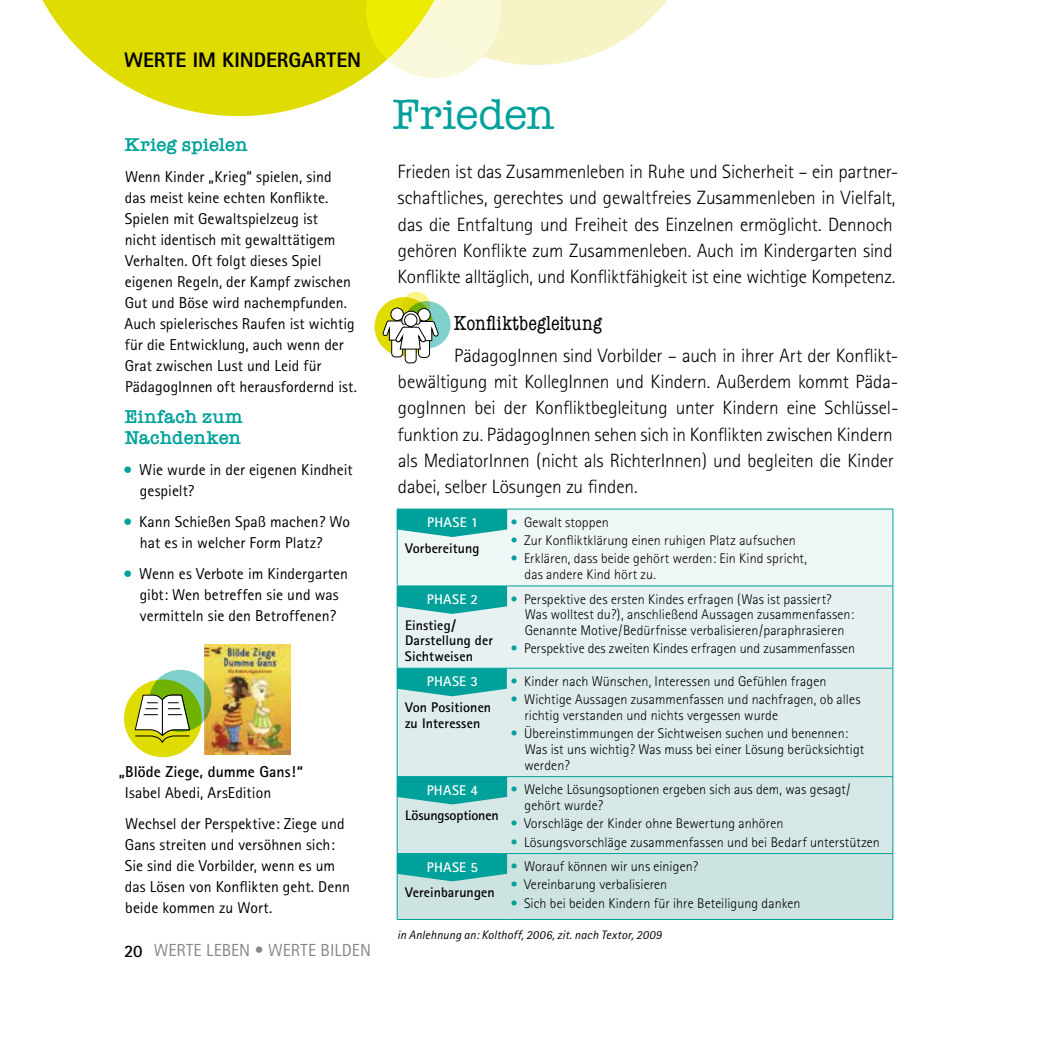
<style>
.page{position:relative;width:1042px;height:1042px;background:#fff}
.page>*{position:absolute;margin:0;border:0;box-sizing:border-box;transform-origin:0 0}
.t1{font:43.75px "American Typewriter";letter-spacing:-.005em;color:#00a19a}
.t2{font:800 21px "Rotis Sans Serif";color:#000}
.t3{font:condensed 21px "American Typewriter";color:#000}
.t4{font:300 19.25px/26.2px "Rotis Sans Serif";letter-spacing:-.01em;color:#000}
.t5{font:600 19.25px/21px "American Typewriter";letter-spacing:.005em;color:#00a19a}
.t6{font:17.5px "Rotis Sans Serif";color:#878787}
.t7{font:700 17.5px "Rotis Sans Serif";color:#000}
.t8{font:15.75px/21px "Rotis Sans Serif";letter-spacing:.005em;color:#000}
.t9{font:700 15.75px "Rotis Sans Serif";letter-spacing:.005em;color:#000}
.t10{font:300 14px/15.8px "Rotis Sans Serif";letter-spacing:.005em;color:#000}
.t11{font:700 14px/25.7px "Rotis Sans Serif";letter-spacing:.005em;color:#000}
.t12{font:italic 12.25px "Rotis Sans Serif";letter-spacing:.01em;color:#000}
.s1{color:#fff}
.s2{color:#00a19a}
</style>
<div class="page">
<div style="left:397px;top:509px;width:496px;height:76px;background:#eff6f6"></div>
<div style="left:397px;top:586px;width:496px;height:82px;background:#e7f1f1"></div>
<div style="left:397px;top:668px;width:496px;height:108px;background:#deecec"></div>
<div style="left:397px;top:776px;width:496px;height:77px;background:#d5e8e7"></div>
<div style="left:397px;top:853px;width:496px;height:66px;background:#cde3e1"></div>
<svg style="left:398px;top:510px;width:109px;height:27px"></svg>
<svg style="left:398px;top:587px;width:109px;height:27px"></svg>
<svg style="left:398px;top:669px;width:109px;height:27px"></svg>
<svg style="left:398px;top:777px;width:109px;height:27px"></svg>
<svg style="left:398px;top:854px;width:109px;height:27px"></svg>
<hr style="left:397px;top:509px;width:110px;height:1px;background:#00a19a">
<hr style="left:397px;top:509px;width:1px;height:77px;background:#00a19a">
<hr style="left:507px;top:509px;width:386px;height:1px;background:#00a19a">
<hr style="left:892px;top:509px;width:1px;height:77px;background:#00a19a">
<hr style="left:397px;top:586px;width:110px;height:1px;background:#00a19a">
<hr style="left:397px;top:586px;width:1px;height:82px;background:#00a19a">
<hr style="left:507px;top:586px;width:386px;height:1px;background:#00a19a">
<hr style="left:892px;top:586px;width:1px;height:82px;background:#00a19a">
<hr style="left:397px;top:668px;width:110px;height:1px;background:#00a19a">
<hr style="left:397px;top:668px;width:1px;height:108px;background:#00a19a">
<hr style="left:507px;top:668px;width:386px;height:1px;background:#00a19a">
<hr style="left:892px;top:668px;width:1px;height:108px;background:#00a19a">
<hr style="left:397px;top:776px;width:110px;height:1px;background:#00a19a">
<hr style="left:397px;top:777px;width:1px;height:76px;background:#00a19a">
<hr style="left:507px;top:776px;width:386px;height:1px;background:#00a19a">
<hr style="left:892px;top:777px;width:1px;height:76px;background:#00a19a">
<hr style="left:397px;top:853px;width:110px;height:1px;background:#00a19a">
<hr style="left:397px;top:854px;width:1px;height:65px;background:#00a19a">
<hr style="left:507px;top:853px;width:386px;height:1px;background:#00a19a">
<hr style="left:892px;top:854px;width:1px;height:65px;background:#00a19a">
<hr style="left:397px;top:919px;width:110px;height:1px;background:#00a19a">
<hr style="left:507px;top:919px;width:386px;height:1px;background:#00a19a">
<svg style="left:42px;top:0;width:324px;height:116px;fill:#dedc00"></svg>
<svg style="left:366px;top:0;width:301px;height:78px"></svg>
<img style="left:205px;top:644px;width:86px;height:110px">
<div style="left:124px;top:679px;width:78px;height:78px;background:#dedc00;border-radius:50%"></div>
<svg style="left:149px;top:670px;width:62px;height:62px"></svg>
<svg style="left:134px;top:694px;width:57px;height:49px"></svg>
<svg style="left:374px;top:297px;width:59px;height:59px"></svg>
<div style="left:403px;top:301px;width:47px;height:47px;background:#80d0cc;border-radius:50%"></div>
<svg style="left:402px;top:292px;width:28px;height:27px"></svg>
<div style="left:417px;top:308px;width:13px;height:13px;border:1px solid #000;border-radius:50%"></div>
<div style="left:418px;top:337px;width:11px;height:20px;background:#fff;border-radius:4px"></div>
<div style="left:418px;top:337px;width:12px;height:21px;border:1px solid #000;border-radius:4px"></div>
<div style="left:391px;top:308px;width:13px;height:13px;border:1px solid #000;border-radius:50%"></div>
<div style="left:392px;top:336px;width:11px;height:21px;background:#fff;border-radius:4px"></div>
<div style="left:391px;top:336px;width:12px;height:21px;border:1px solid #000;border-radius:4px"></div>
<div style="left:405px;top:342px;width:11px;height:21px;background:#fff;border-radius:4px"></div>
<div style="left:405px;top:342px;width:11px;height:21px;border:1px solid #000;border-radius:4px"></div>
<svg style="left:382px;top:310px;width:57px;height:40px"></svg>
<p class="t2" style="left:124px;top:47px;width:239px">WERTE IM KINDERGARTEN</p>
<h4 class="t5" style="left:125px;top:134px;width:124px">Krieg spielen</h4>
<p class="t8" style="left:124px;top:166px;width:234px">Wenn Kinder „Krieg“ spielen, sind<br>das meist keine echten Konflikte.<br>Spielen mit Gewaltspielzeug ist<br>nicht identisch mit gewalttätigem Verhalten. Oft folgt dieses Spiel eigenen Regeln, der Kampf zwischen Gut und Böse wird nachempfunden.<br>Auch spielerisches Raufen ist wichtig für die Entwicklung, auch wenn der Grat zwischen Lust und Leid für PädagogInnen oft herausfordernd ist.</p>
<h4 class="t5" style="left:125px;top:405px;width:120px">Einfach zum<br>Nachdenken</h4>
<p class="t8" style="left:139px;top:459px;width:215px">Wie wurde in der eigenen Kindheit gespielt?</p>
<p class="t8" style="left:139px;top:511px;width:212px">Kann Schießen Spaß machen? Wo hat es in welcher Form Platz?</p>
<p class="t8" style="left:139px;top:563px;width:210px">Wenn es Verbote im Kindergarten</p>
<p class="t8" style="left:140px;top:584px;width:200px">gibt: Wen betreffen sie und was</p>
<p class="t8" style="left:140px;top:605px;width:198px">vermitteln sie den Betroffenen?</p>
<h5 class="t9" style="left:119px;top:762px;width:185px">„Blöde Ziege, dumme Gans!“</h5>
<p class="t8" style="left:125px;top:782px;width:148px">Isabel Abedi, ArsEdition</p>
<p class="t8" style="left:125px;top:813px;width:227px">Wechsel der Perspektive: Ziege und<br>Gans streiten und versöhnen sich:<br>Sie sind die Vorbilder, wenn es um das Lösen von Konflikten geht. Denn beide kommen zu Wort.</p>
<p class="t7" style="left:124px;top:939px;width:20px">20</p>
<p class="t6" style="left:154px;top:940px;width:219px">WERTE LEBEN • WERTE BILDEN</p>
<h1 class="t1" style="left:392px;top:81px;width:163px">Frieden</h1>
<p class="t4" style="left:397px;top:158px;width:502px">Frieden ist das Zusammenleben in Ruhe und Sicherheit – ein partner&shy;schaftliches, gerechtes und gewaltfreies Zusammenleben in Vielfalt, das die Entfaltung und Freiheit des Einzelnen ermöglicht. Dennoch gehören Konflikte zum Zusammenleben. Auch im Kindergarten sind Konflikte alltäglich, und Konfliktfähigkeit ist eine wichtige Kompetenz.</p>
<p class="t3" style="left:454px;top:307px;width:150px">Konfliktbegleitung</p>
<p class="t4" style="left:397px;top:342px;width:503px;text-indent:57px">PädagogInnen sind Vorbilder – auch in ihrer Art der Konflikt&shy;bewältigung mit KollegInnen und Kindern. Außerdem kommt Päda&shy;gogInnen bei der Konfliktbegleitung unter Kindern eine Schlüssel&shy;funktion zu. PädagogInnen sehen sich in Konflikten zwischen Kindern als MediatorInnen (nicht als RichterInnen) und begleiten die Kinder dabei, selber Lösungen zu finden.</p>
<p class="t11" style="left:405px;top:509px;width:76px;text-align:right"><span class="s1">PHASE 1<br></span>Vorbereitung</p>
<p class="t10" style="left:511px;top:514px;width:100px"><span class="s2">•</span> Gewalt stoppen</p>
<p class="t10" style="left:511px;top:532px;width:287px"><span class="s2">•</span> Zur Konfliktklärung einen ruhigen Platz aufsuchen</p>
<p class="t10" style="left:524px;top:550px;width:284px;text-indent:-14px"><span class="s2">•</span> Erklären, dass beide gehört werden: Ein Kind spricht, das andere Kind hört zu.</p>
<p class="t11" style="left:405px;top:586px;width:74px;text-indent:22px"><span class="s1">PHASE 2<br></span>Einstieg/</p>
<p class="t11" style="left:405px;top:632px;width:90px;line-height:15.8px">Darstellung der<br>Sichtweisen</p>
<p class="t11" style="left:405px;top:668px;width:88px;text-indent:22px"><span class="s1">PHASE 3<br></span>Von Positionen</p>
<p class="t11" style="left:405px;top:710px;width:77px">zu Interessen</p>
<p class="t10" style="left:525px;top:591px;width:331px;text-indent:-14px"><span class="s2">•</span> Perspektive des ersten Kindes erfragen (Was ist passiert?<br>Was wolltest du?), anschließend Aussagen zusammenfassen:<br>Genannte Motive/Bedürfnisse verbalisieren/paraphrasieren</p>
<p class="t10" style="left:511px;top:641px;width:346px"><span class="s2">•</span> Perspektive des zweiten Kindes erfragen und zusammenfassen</p>
<p class="t10" style="left:511px;top:673px;width:317px"><span class="s2">•</span> Kinder nach Wünschen, Interessen und Gefühlen fragen</p>
<p class="t10" style="left:524px;top:691px;width:337px;text-indent:-14px"><span class="s2">•</span> Wichtige Aussagen zusammenfassen und nachfragen, ob alles richtig verstanden und nichts vergessen wurde</p>
<p class="t10" style="left:524px;top:725px;width:341px;text-indent:-14px"><span class="s2">•</span> Übereinstimmungen der Sichtweisen suchen und benennen:<br>Was ist uns wichtig? Was muss bei einer Lösung berücksichtigt werden?</p>
<p class="t11" style="left:405px;top:777px;width:95px;text-align:center"><span class="s1">PHASE 4<br></span>Lösungsoptionen</p>
<p class="t10" style="left:524px;top:782px;width:327px;text-indent:-14px"><span class="s2">•</span> Welche Lösungsoptionen ergeben sich aus dem, was gesagt/ gehört wurde?</p>
<p class="t10" style="left:511px;top:816px;width:274px"><span class="s2">•</span> Vorschläge der Kinder ohne Bewertung anhören</p>
<p class="t10" style="left:511px;top:834px;width:370px"><span class="s2">•</span> Lösungsvorschläge zusammenfassen und bei Bedarf unterstützen</p>
<p class="t11" style="left:405px;top:854px;width:91px;text-align:center"><span class="s1">PHASE 5<br></span>Vereinbarungen</p>
<p class="t10" style="left:511px;top:858px;width:189px"><span class="s2">•</span> Worauf können wir uns einigen?</p>
<p class="t10" style="left:511px;top:877px;width:158px"><span class="s2">•</span> Vereinbarung verbalisieren</p>
<p class="t10" style="left:511px;top:895px;width:291px"><span class="s2">•</span> Sich bei beiden Kindern für ihre Beteiligung danken</p>
<p class="t12" style="left:397px;top:928px;width:266px">in Anlehnung an: Kolthoff, 2006, zit. nach Textor, 2009</p>
</div>
